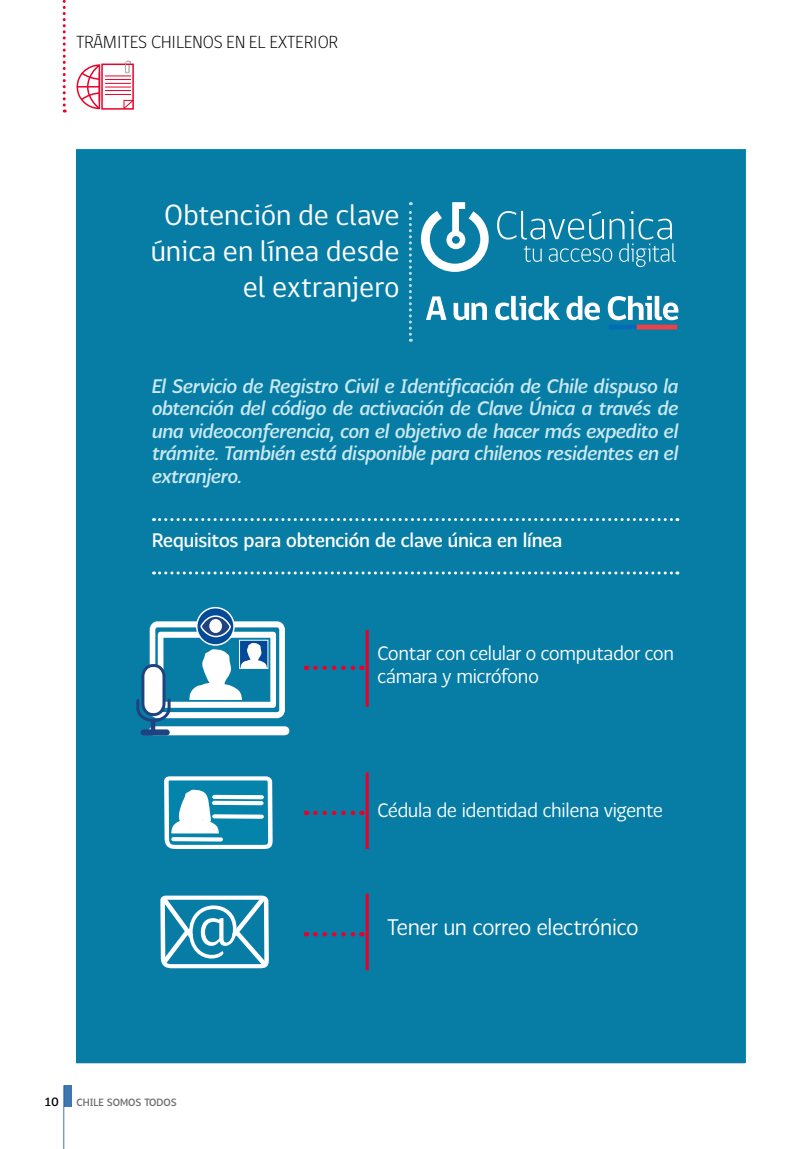
<style>
.page{position:relative;width:808px;height:1149px;background:#fff}
.page>*{position:absolute;margin:0;border:0;box-sizing:border-box;transform-origin:0 0}
.t1{font:66px "Chilena Fina";color:#fff;scale:.95 1}
.t2{font:30px/36px "gob CL";letter-spacing:-.005em;color:#fff;text-align:right}
.t3{font:22.5px "Chilena Fina";letter-spacing:-.005em;color:#fff;scale:.95 1}
.t4{font:italic 19.5px/22.5px "Chilena";letter-spacing:-.015em;color:#cce9f0;text-align:justify}
.t5{font:19.5px/23.4px "Chilena Fina";letter-spacing:-.005em;color:#fff;scale:.95 1}
.t6{font:19.5px "Chilena";letter-spacing:-.01em;color:#fff;scale:.95 1}
.t7{font:300 18px "gob CL";color:#000}
.t8{font:12px "Chilena";color:#000}
.t9{font:10.5px "Chilena";color:#6d6e71}
</style>
<div class="page">
<div style="left:64px;top:1084px;width:7px;height:22px;background:#3e76b0"></div>
<hr style="left:63px;top:1084px;width:1px;height:64px;background:#004a97">
<svg style="left:63px;top:0;width:3px;height:112px"></svg>
<svg style="left:76px;top:62px;width:58px;height:48px"></svg>
<div style="left:76px;top:150px;width:668px;height:913px;background:#077da6"></div>
<svg style="left:154px;top:518px;width:524px;height:3px"></svg>
<svg style="left:154px;top:571px;width:524px;height:3px"></svg>
<svg style="left:315px;top:665px;width:47px;height:5px"></svg>
<svg style="left:315px;top:810px;width:47px;height:4px"></svg>
<svg style="left:315px;top:932px;width:47px;height:4px"></svg>
<svg style="left:409px;top:202px;width:3px;height:139px"></svg>
<svg style="left:421px;top:202px;width:68px;height:70px"></svg>
<svg style="left:497px;top:211px;width:179px;height:56px"></svg>
<svg style="left:426px;top:296px;width:20px;height:24px"></svg>
<svg style="left:454px;top:302px;width:33px;height:18px"></svg>
<svg style="left:495px;top:296px;width:65px;height:24px"></svg>
<svg style="left:566px;top:296px;width:34px;height:24px"></svg>
<svg style="left:608px;top:296px;width:70px;height:24px"></svg>
<div style="left:609px;top:324px;width:28px;height:5px;background:#006cb7"></div>
<div style="left:637px;top:324px;width:40px;height:5px;background:#ef4144"></div>
<svg style="left:164px;top:776px;width:109px;height:72px"></svg>
<svg style="left:197px;top:607px;width:37px;height:37px"></svg>
<div style="left:196px;top:606px;width:39px;height:39px;border:2px solid #fff;border-radius:50%"></div>
<div style="left:153px;top:726px;width:132px;height:9px;background:#fff"></div>
<hr style="left:151px;top:719px;width:4px;height:14px;background:#20427f">
<div style="left:144px;top:729px;width:23px;height:6px;background:#20427f"></div>
<svg style="left:136px;top:614px;width:149px;height:109px"></svg>
<hr style="left:366px;top:630px;width:3px;height:76px;background:#eb0029">
<hr style="left:366px;top:772px;width:3px;height:76px;background:#eb0029">
<hr style="left:366px;top:893px;width:3px;height:76px;background:#eb0029">
<svg style="left:160px;top:895px;width:109px;height:74px"></svg>
<p class="t7" style="left:76px;top:30px;width:264px">TRÁMITES CHILENOS EN EL EXTERIOR</p>
<h2 class="t2" style="left:151px;top:197px;width:251px">Obtención de clave única en línea desde el extranjero</h2>
<p class="t4" style="left:152px;top:374px;width:528px">El Servicio de Registro Civil e Identificación de Chile dispuso la obtención del código de activación de Clave Única a través de una videoconferencia, con el objetivo de hacer más expedito el trámite. También está disponible para chilenos residentes en el extranjero.</p>
<p class="t6" style="left:152px;top:527px;width:433px">Requisitos para obtención de clave única en línea</p>
<p class="t5" style="left:377px;top:640px;width:314px">Contar con celular o computador con cámara y micrófono</p>
<h1 class="t1" style="left:187px;top:885px;width:55px">@</h1>
<p class="t8" style="left:44px;top:1094px;width:16px">10</p>
<p class="t9" style="left:77px;top:1095px;width:102px">CHILE SOMOS TODOS</p>
<p class="t5" style="left:377px;top:798px;width:302px">Cédula de identidad chilena vigente</p>
<p class="t3" style="left:387px;top:912px;width:266px">Tener un correo electrónico</p>
</div>
